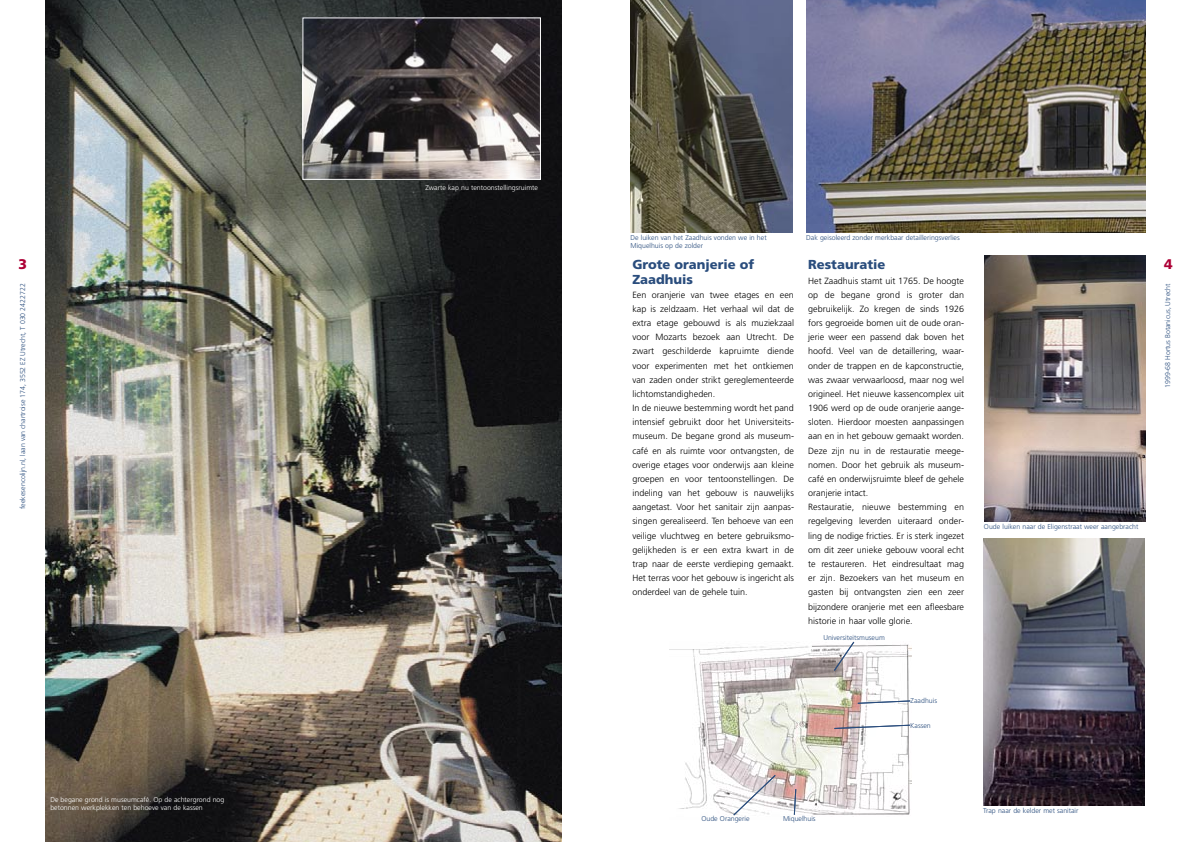
<style>
.page{position:relative;width:1191px;height:842px;background:#fff}
.page>*{position:absolute;margin:0;border:0;box-sizing:border-box;transform-origin:0 0}
.t1{font:900 14px "Frutiger";color:#ad0036}
.Kolomkop{font:900 13px/14.2px "Frutiger";color:#2a4d7d}
.Kolomtekst{font:300 9px/14.2px "Frutiger";color:#000;text-align:justify}
.Fotobijschrift{font:300 7px/8.4px "Frutiger";color:#2a4d7d}
.Fotobijschrift-2{font:300 7px/8.4px "Frutiger";color:#fff}
</style>
<div class="page">
<img style="left:45px;top:0;width:516px;height:842px">
<img style="left:304px;top:19px;width:235px;height:159px">
<div style="left:302px;top:17px;width:239px;height:163px;border:1px solid #fff"></div>
<img style="left:807px;top:0;width:338px;height:232px">
<img style="left:630px;top:0;width:162px;height:232px">
<img style="left:984px;top:255px;width:161px;height:267px">
<img style="left:983px;top:539px;width:161px;height:266px">
<img style="left:669px;top:644px;width:242px;height:171px">
<svg style="left:833px;top:641px;width:22px;height:31px"></svg>
<svg style="left:856px;top:700px;width:55px;height:4px"></svg>
<svg style="left:833px;top:724px;width:78px;height:5px"></svg>
<svg style="left:732px;top:774px;width:44px;height:42px"></svg>
<svg style="left:793px;top:788px;width:4px;height:27px"></svg>
<p class="t1" style="left:18px;top:256px;width:10px">3</p>
<p class="Fotobijschrift" style="left:19px;top:509px;width:227px;rotate:-90deg">feekesencolijn.nl, laan van chartroise 174, 3552 EZ Utrecht, T 030 2422722</p>
<p class="Fotobijschrift-2" style="left:50px;top:795px;width:176px">De begane grond is museumcafé. Op de achtergrond nog betonnen werkplekken ten behoeve van de kassen</p>
<p class="Fotobijschrift-2" style="left:425px;top:183px;width:114px">Zwarte kap nu tentoonstellingsruimte</p>
<p class="Fotobijschrift" style="left:630px;top:233px;width:138px">De luiken van het Zaadhuis vonden we in het<br>Miquelhuis op de zolder</p>
<p class="Fotobijschrift" style="left:806px;top:233px;width:155px">Dak geisoleerd zonder merkbaar detailleringsverlies</p>
<p class="Kolomkop" style="left:632px;top:258px;width:123px">Grote oranjerie of<br>Zaadhuis</p>
<p class="Kolomtekst" style="left:632px;top:288px;width:163px">Een oranjerie van twee etages en een kap is zeldzaam. Het verhaal wil dat de extra etage gebouwd is als muziekzaal voor Mozarts bezoek aan Utrecht. De zwart geschilderde kapruimte diende voor experimenten met het ontkiemen van zaden onder strikt gereglementeerde lichtomstandigheden.</p>
<p class="Kolomtekst" style="left:632px;top:401px;width:163px">In de nieuwe bestemming wordt het pand intensief gebruikt door het Universiteits&shy;museum. De begane grond als museum&shy;café en als ruimte voor ontvangsten, de overige etages voor onderwijs aan kleine groepen en voor tentoonstellingen. De indeling van het gebouw is nauwelijks aangetast. Voor het sanitair zijn aanpas&shy;singen gerealiseerd. Ten behoeve van een veilige vluchtweg en betere gebruiksmo&shy;gelijkheden is er een extra kwart in de trap naar de eerste verdieping gemaakt.<br>Het terras voor het gebouw is ingericht als onderdeel van de gehele tuin.</p>
<p class="Kolomkop" style="left:808px;top:258px;width:79px">Restauratie</p>
<p class="Kolomtekst" style="left:808px;top:273px;width:157px">Het Zaadhuis stamt uit 1765. De hoogte op de begane grond is groter dan gebruikelijk. Zo kregen de sinds 1926 fors gegroeide bomen uit de oude oran&shy;jerie weer een passend dak boven het hoofd. Veel van de detaillering, waar&shy;onder de trappen en de kapconstructie, was zwaar verwaarloosd, maar nog wel origineel. Het nieuwe kassencomplex uit 1906 werd op de oude oranjerie aange&shy;sloten. Hierdoor moesten aanpassingen aan en in het gebouw gemaakt worden.<br>Deze zijn nu in de restauratie meege&shy;nomen. Door het gebruik als museum&shy;café en onderwijsruimte bleef de gehele oranjerie intact.</p>
<p class="Kolomtekst" style="left:808px;top:500px;width:157px">Restauratie, nieuwe bestemming en regelgeving leverden uiteraard onder&shy;ling de nodige fricties. Er is sterk ingezet om dit zeer unieke gebouw vooral echt te restaureren. Het eindresultaat mag er zijn. Bezoekers van het museum en gasten bij ontvangsten zien een zeer bijzondere oranjerie met een afleesbare historie in haar volle glorie.</p>
<p class="Fotobijschrift" style="left:823px;top:633px;width:63px">Universiteitsmuseum</p>
<p class="Fotobijschrift" style="left:984px;top:523px;width:156px">Oude luiken naar de Eligenstraat weer aangebracht</p>
<p class="Fotobijschrift" style="left:910px;top:697px;width:28px">Zaadhuis</p>
<p class="Fotobijschrift" style="left:910px;top:722px;width:22px">Kassen</p>
<p class="t1" style="left:1164px;top:256px;width:10px">4</p>
<p class="Fotobijschrift" style="left:1163px;top:388px;width:106px;rotate:-90deg">1999-68 Hortus Botanicus, Utrecht</p>
<p class="Fotobijschrift" style="left:701px;top:814px;width:50px">Oude Orangerie</p>
<p class="Fotobijschrift" style="left:783px;top:815px;width:34px">Miquelhuis</p>
<p class="Fotobijschrift" style="left:983px;top:807px;width:97px">Trap naar de kelder met sanitair</p>
</div>
